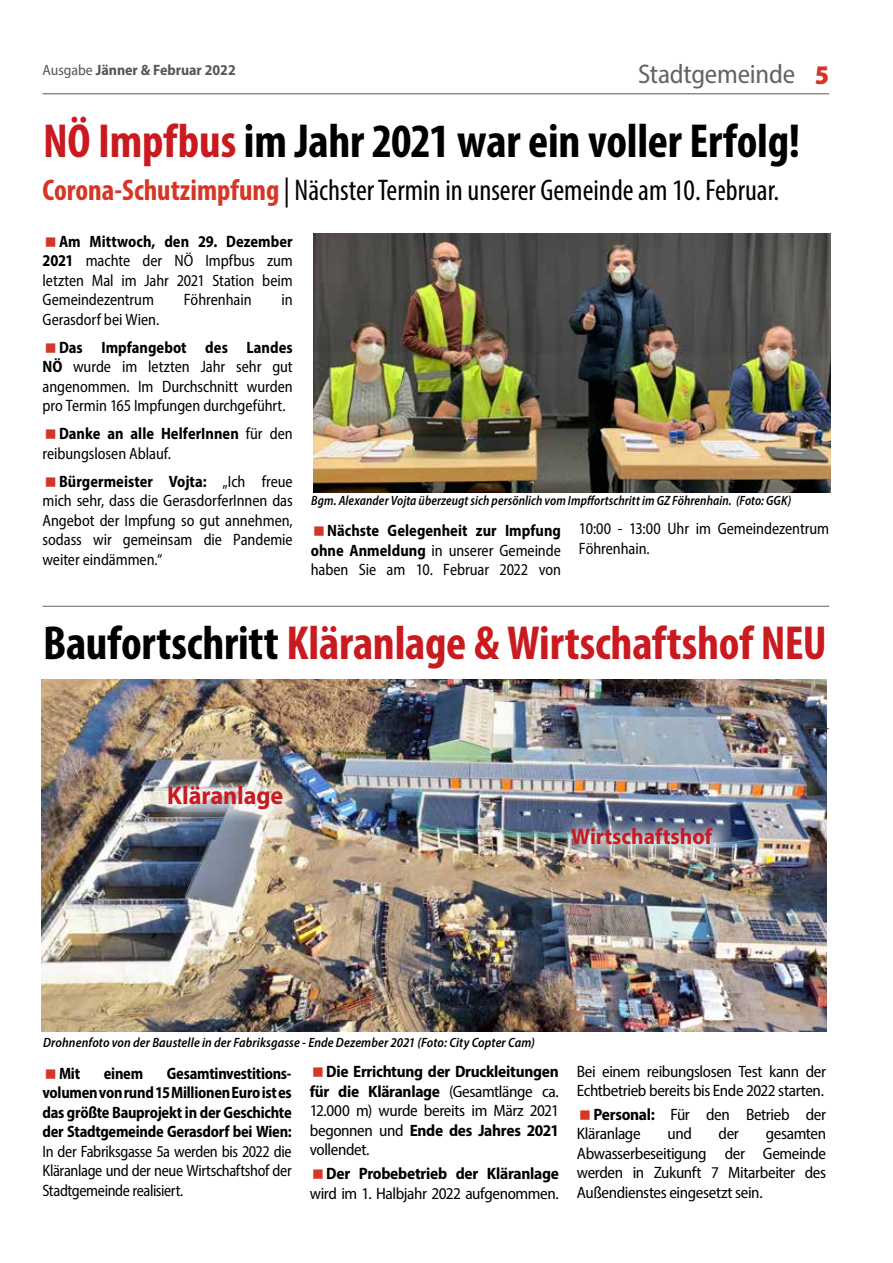
<style>
.page{position:relative;width:893px;height:1263px;background:#fff}
.page>*{position:absolute;margin:0;border:0;box-sizing:border-box;transform-origin:0 0}
.t1{font:700 condensed 48px "Myriad Pro";letter-spacing:-.005em;color:#c91a1f}
.t2{font:700 condensed 48px "Myriad Pro";letter-spacing:-.005em;color:#000}
.t3{font:condensed 30px "Myriad Pro";color:#000}
.t4{font:semi-condensed 27px "Myriad Pro";letter-spacing:-.01em;color:#646363}
.t5{font:900 semi-condensed 27px "Myriad Pro";color:#d13626}
.t6{font:700 25.5px "Myriad Pro";letter-spacing:-.005em;color:#c91a1f;scale:.95 1}
.t7{font:700 22.65px "Myriad Pro";color:#c91a1f;scale:.95 1}
.t8{font:semi-condensed 16.5px/19.5px "Myriad Pro";letter-spacing:-.01em;color:#000;text-align:justify;scale:.94 1}
.t9{font:semi-condensed 16.5px/19.5px "Myriad Pro";letter-spacing:-.01em;color:#000;text-align:justify}
.t10{font:700 semi-condensed 16.5px/19.5px "Myriad Pro";letter-spacing:-.015em;color:#000;text-align:justify;scale:.94 1}
.t11{font:700 semi-condensed 16.5px "Myriad Pro";letter-spacing:-.015em;color:#000}
.t12{font:700 semi-condensed 15px "Myriad Pro";color:#575756}
.t13{font:italic 600 semi-condensed 13.5px "Myriad Pro";letter-spacing:.01em;color:#000;scale:.92 1}
.t14{font:italic 600 semi-condensed 13.5px "Myriad Pro";letter-spacing:.01em;color:#000}
.s1{font-weight:400}
.s2{color:#c91a1f}
.s3{font-weight:700;color:#d73525}
.s4{font-weight:700}
.s5{color:#000}
</style>
<div class="page">
<hr style="left:43px;top:94px;width:786px;height:1px;background:#575756">
<img style="left:313px;top:233px;width:518px;height:259px">
<hr style="left:43px;top:728px;width:786px;height:1px;background:#646363">
<img style="left:41px;top:679px;width:785px;height:352px">
<div style="left:155px;top:772px;width:150px;height:59px;background:#fff;opacity:.75"></div>
<div style="left:558px;top:814px;width:176px;height:52px;background:#fff;opacity:.75"></div>
<hr style="left:43px;top:606px;width:786px;height:1px;background:#646363">
<p class="t12" style="left:43px;top:60px;width:195px"><span class="s1">Ausgabe</span> Jänner &amp; Februar 2022</p>
<h3 class="t4" style="left:638px;top:57px;width:158px">Stadtgemeinde</h3>
<h1 class="t2" style="left:43px;top:111px;width:758px"><span class="s2">NÖ Impfbus</span> im Jahr 2021 war ein voller Erfolg!</h1>
<h2 class="t3" style="left:43px;top:172px;width:738px"><span class="s3">Corona-Schutzimpfung</span> | Nächster Termin in unserer Gemeinde am 10. Februar.</h2>
<p class="t8" style="left:43px;top:231px;width:268px;text-indent:17px"><span class="s4">Am Mittwoch, den 29. Dezember 2021</span> machte der NÖ Impfbus zum letzten Mal im Jahr 2021 Station beim Gemeindezentrum</p>
<p class="t8" style="left:184px;top:290px;width:73px">Föhrenhain</p>
<p class="t8" style="left:282px;top:290px;width:13px">in</p>
<h3 class="t5" style="left:815px;top:57px;width:16px">5</h3>
<p class="t8" style="left:43px;top:309px;width:126px">Gerasdorf bei Wien.</p>
<p class="t8" style="left:43px;top:337px;width:268px;text-indent:17px"><span class="s4">Das Impfangebot des Landes NÖ</span> wurde im letzten Jahr sehr gut angenommen. Im Durchschnitt wurden pro Termin 165 Impfungen durchgeführt.</p>
<p class="t8" style="left:43px;top:424px;width:268px;text-indent:17px"><span class="s4">Danke an alle HelferInnen</span> für den reibungslosen Ablauf.</p>
<p class="t8" style="left:43px;top:471px;width:268px;text-indent:17px"><span class="s4">Bürgermeister Vojta:</span> „Ich freue mich sehr, dass die GerasdorferInnen das Angebot der Impfung so gut annehmen, sodass wir gemeinsam die Pandemie weiter eindämmen.“</p>
<p class="t13" style="left:311px;top:492px;width:523px">Bgm. Alexander Vojta überzeugt sich persönlich vom Impffortschritt im GZ Föhrenhain. (Foto: GGK)</p>
<p class="t8" style="left:311px;top:521px;width:268px;text-indent:17px"><span class="s4">Nächste Gelegenheit zur Impfung ohne Anmeldung</span> in unserer Gemeinde haben Sie am 10. Februar 2022 von</p>
<p class="t8" style="left:579px;top:519px;width:268px">10:00 - 13:00 Uhr im Gemeindezentrum<br>Föhrenhain.</p>
<h1 class="t1" style="left:43px;top:613px;width:785px"><span class="s5">Baufortschritt</span> Kläranlage &amp; Wirtschaftshof NEU</h1>
<h3 class="t6" style="left:167px;top:778px;width:124px">Kläranlage</h3>
<h3 class="t7" style="left:571px;top:821px;width:150px">Wirtschaftshof</h3>
<p class="t14" style="left:43px;top:1034px;width:493px">Drohnenfoto von der Baustelle in der Fabriksgasse - Ende Dezember 2021 (Foto: City Copter Cam)</p>
<p class="t10" style="left:43px;top:1063px;width:267px;text-indent:124px">Gesamtinvestitions&shy;volumen von rund 15 Millionen Euro ist es das größte Bauprojekt in der Geschichte der Stadtgemeinde Gerasdorf bei Wien:</p>
<p class="t8" style="left:43px;top:1141px;width:267px">In der Fabriksgasse 5a werden bis 2022 die Kläranlage und der neue Wirtschaftshof der Stadtgemeinde realisiert.</p>
<p class="t10" style="left:59px;top:1063px;width:24px">Mit</p>
<p class="t10" style="left:104px;top:1063px;width:43px">einem</p>
<p class="t9" style="left:310px;top:1062px;width:251px;text-indent:16px"><span class="s4">Die Errichtung der Druckleitungen für die Kläranlage</span> (Gesamtlänge ca.<br>12.000 m) wurde bereits im März 2021 begonnen und <span class="s4">Ende des Jahres 2021 </span>vollendet.</p>
<p class="t11" style="left:326px;top:1163px;width:234px">Der Probebetrieb der Kläranlage</p>
<p class="t9" style="left:310px;top:1183px;width:251px">wird im 1. Halbjahr 2022 aufgenommen.</p>
<p class="t9" style="left:577px;top:1061px;width:251px">Bei einem reibungslosen Test kann der<br>Echtbetrieb bereits bis Ende 2022 starten.</p>
<p class="t9" style="left:577px;top:1104px;width:251px;text-indent:16px"><span class="s4">Personal:</span> Für den Betrieb der<br>Kläranlage</p>
<p class="t9" style="left:667px;top:1124px;width:26px">und</p>
<p class="t9" style="left:719px;top:1124px;width:22px">der</p>
<p class="t9" style="left:577px;top:1124px;width:251px;text-indent:189px">gesamten Abwasserbeseitigung der Gemeinde werden in Zukunft 7 Mitarbeiter des Außendienstes eingesetzt sein.</p>
</div>
